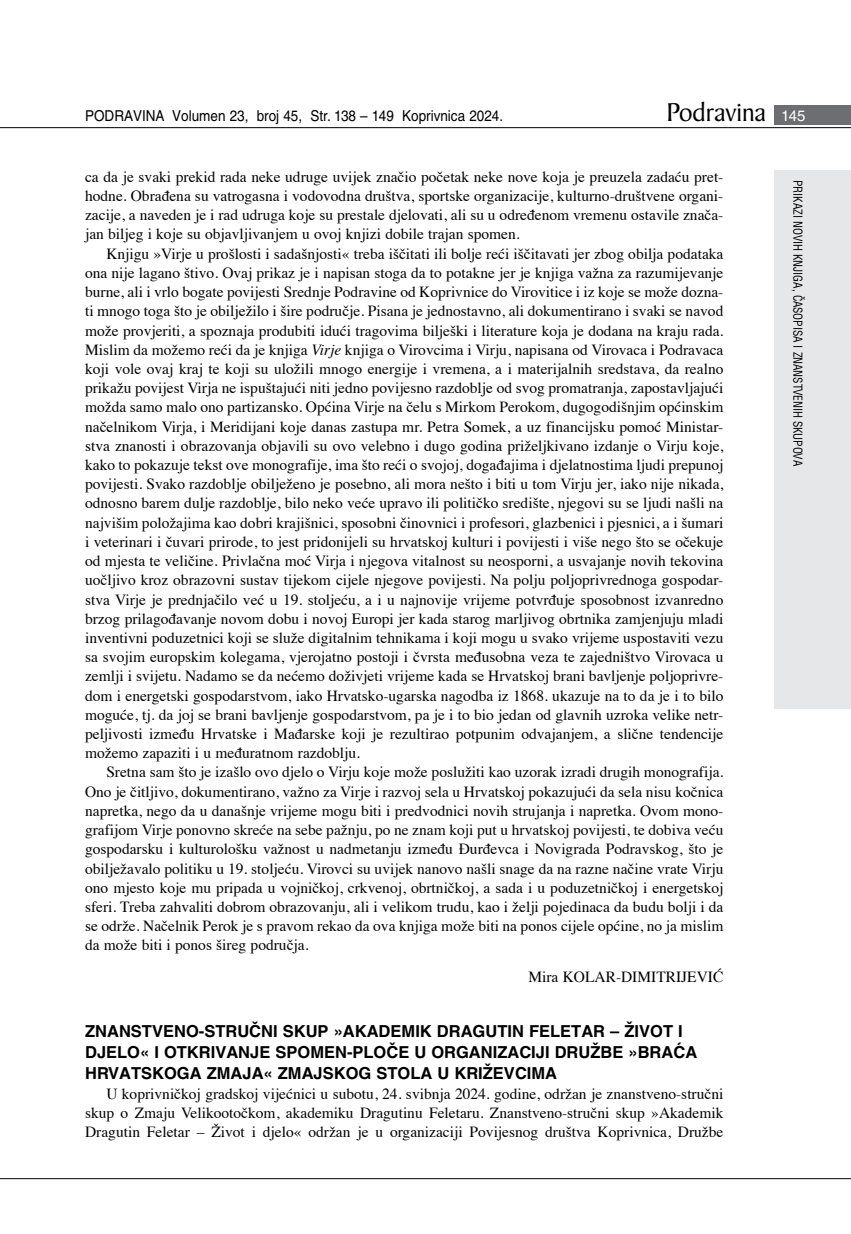
<style>
.page{position:relative;width:851px;height:1234px;background:#fff}
.page>*{position:absolute;margin:0;border:0;box-sizing:border-box;transform-origin:0 0}
.t1{font:27.6px "Baker Signet BT";color:#000}
.t2{font:700 16.5px/21px "Helvetica LT Skin 29";color:#000}
.t3{font:15.45px/19.2px "Times";color:#000;text-align:justify}
.t4{font:15px "Helvetica LT Skin 29";color:#000;scale:.9 1}
.t5{font:condensed 12px "Helvetica LT Skin 29";letter-spacing:-.005em;color:#000;scale:.95 1}
.s1{font-family:"Helvetica LT Skin 29";font-size:15px;color:#fff}
.s2{font-style:italic}
</style>
<div class="page">
<div style="left:774px;top:170px;width:76px;height:538px;background:#e6e7e8"></div>
<div style="left:774px;top:105px;width:76px;height:19px;background:#6d6e71"></div>
<hr style="left:0;top:127px;width:850px;height:1px;background:#000">
<hr style="left:0;top:1177px;width:850px;height:1px;background:#000">
<p class="t4" style="left:85px;top:107px;width:466px">PODRAVINA Volumen 23, broj 45, Str. 138 – 149 Koprivnica 2024.</p>
<h1 class="t1" style="left:666px;top:95px;width:141px">Podravina <span class="s1">145</span></h1>
<p class="t3" style="left:85px;top:166px;width:639px">ca da je svaki prekid rada neke udruge uvijek značio početak neke nove koja je preuzela zadaću pret-</p>
<p class="t3" style="left:85px;top:185px;width:639px">hodne. Obrađena su vatrogasna i vodovodna društva, sportske organizacije, kulturno-društvene organi&shy;zacije, a naveden je i rad udruga koje su prestale djelovati, ali su u određenom vremenu ostavile znača&shy;jan biljeg i koje su objavljivanjem u ovoj knjizi dobile trajan spomen.</p>
<p class="t3" style="left:85px;top:242px;width:639px;text-indent:21px">Knjigu »Virje u prošlosti i sadašnjosti« treba iščitati ili bolje reći iščitavati jer zbog obilja podataka ona nije lagano štivo. Ovaj prikaz je i napisan stoga da to potakne jer je knjiga važna za razumijevanje burne, ali i vrlo bogate povijesti Srednje Podravine od Koprivnice do Virovitice i iz koje se može dozna&shy;ti mnogo toga što je obilježilo i šire područje. Pisana je jednostavno, ali dokumentirano i svaki se navod može provjeriti, a spoznaja produbiti idući tragovima bilješki i literature koja je dodana na kraju rada.<br>Mislim da možemo reći da je knjiga <span class="s2">Virje</span> knjiga o Virovcima i Virju, napisana od Virovaca i Podravaca koji vole ovaj kraj te koji su uložili mnogo energije i vremena, a i materijalnih sredstava, da realno prikažu povijest Virja ne ispuštajući niti jedno povijesno razdoblje od svog promatranja, zapostavljajući možda samo malo ono partizansko. Općina Virje na čelu s Mirkom Perokom, dugogodišnjim općinskim načelnikom Virja, i Meridijani koje danas zastupa mr. Petra Somek, a uz financijsku pomoć Ministar&shy;stva znanosti i obrazovanja objavili su ovo velebno i dugo godina priželjkivano izdanje o Virju koje, kako to pokazuje tekst ove monografije, ima što reći o svojoj, događajima i djelatnostima ljudi prepunoj povijesti. Svako razdoblje obilježeno je posebno, ali mora nešto i biti u tom Virju jer, iako nije nikada, odnosno barem dulje razdoblje, bilo neko veće upravo ili političko središte, njegovi su se ljudi našli na najvišim položajima kao dobri krajišnici, sposobni činovnici i profesori, glazbenici i pjesnici, a i šumari i veterinari i čuvari prirode, to jest pridonijeli su hrvatskoj kulturi i povijesti i više nego što se očekuje od mjesta te veličine. Privlačna moć Virja i njegova vitalnost su neosporni, a usvajanje novih tekovina uočljivo kroz obrazovni sustav tijekom cijele njegove povijesti. Na polju poljoprivrednoga gospodar&shy;stva Virje je prednjačilo već u 19. stoljeću, a i u najnovije vrijeme potvrđuje sposobnost izvanredno brzog prilagođavanje novom dobu i novoj Europi jer kada starog marljivog obrtnika zamjenjuju mladi inventivni poduzetnici koji se služe digitalnim tehnikama i koji mogu u svako vrijeme uspostaviti vezu sa svojim europskim kolegama, vjerojatno postoji i čvrsta međusobna veza te zajedništvo Virovaca u zemlji i svijetu. Nadamo se da nećemo doživjeti vrijeme kada se Hrvatskoj brani bavljenje poljoprivre&shy;dom i energetski gospodarstvom, iako Hrvatsko-ugarska nagodba iz 1868. ukazuje na to da je i to bilo moguće, tj. da joj se brani bavljenje gospodarstvom, pa je i to bio jedan od glavnih uzroka velike netr&shy;peljivosti između Hrvatske i Mađarske koji je rezultirao potpunim odvajanjem, a slične tendencije možemo zapaziti i u međuratnom razdoblju.</p>
<p class="t3" style="left:85px;top:761px;width:639px;text-indent:21px">Sretna sam što je izašlo ovo djelo o Virju koje može poslužiti kao uzorak izradi drugih monografija.<br>Ono je čitljivo, dokumentirano, važno za Virje i razvoj sela u Hrvatskoj pokazujući da sela nisu kočnica napretka, nego da u današnje vrijeme mogu biti i predvodnici novih strujanja i napretka. Ovom mono&shy;grafijom Virje ponovno skreće na sebe pažnju, po ne znam koji put u hrvatskoj povijesti, te dobiva veću gospodarsku i kulturološku važnost u nadmetanju između Đurđevca i Novigrada Podravskog, što je obilježavalo politiku u 19. stoljeću. Virovci su uvijek nanovo našli snage da na razne načine vrate Virju ono mjesto koje mu pripada u vojničkoj, crkvenoj, obrtničkoj, a sada i u poduzetničkoj i energetskoj sferi. Treba zahvaliti dobrom obrazovanju, ali i velikom trudu, kao i želji pojedinaca da budu bolji i da se održe. Načelnik Perok je s pravom rekao da ova knjiga može biti na ponos cijele općine, no ja mislim da može biti i ponos šireg područja.</p>
<p class="t3" style="left:528px;top:966px;width:196px">Mira KOLAR-DIMITRIJEVIĆ</p>
<p class="t2" style="left:85px;top:1020px;width:613px">ZNANSTVENO-STRUČNI SKUP »AKADEMIK DRAGUTIN FELETAR – ŽIVOT I<br>DJELO« I OTKRIVANJE SPOMEN-PLOČE U ORGANIZACIJI DRUŽBE »BRAĆA<br>HRVATSKOGA ZMAJA« ZMAJSKOG STOLA U KRIŽEVCIMA</p>
<p class="t3" style="left:85px;top:1082px;width:639px;text-indent:21px">U koprivničkoj gradskoj vijećnici u subotu, 24. svibnja 2024. godine, održan je znanstveno-stručni skup o Zmaju Velikootočkom, akademiku Dragutinu Feletaru. Znanstveno-stručni skup »Akademik Dragutin Feletar – Život i djelo« održan je u organizaciji Povijesnog društva Koprivnica, Družbe</p>
<p class="t5" style="left:805px;top:180px;width:302px;rotate:90deg">PRIKAZI NOVIH KNJIGA, ČASOPISA I ZNANSTVENIH SKUPOVA</p>
</div>
